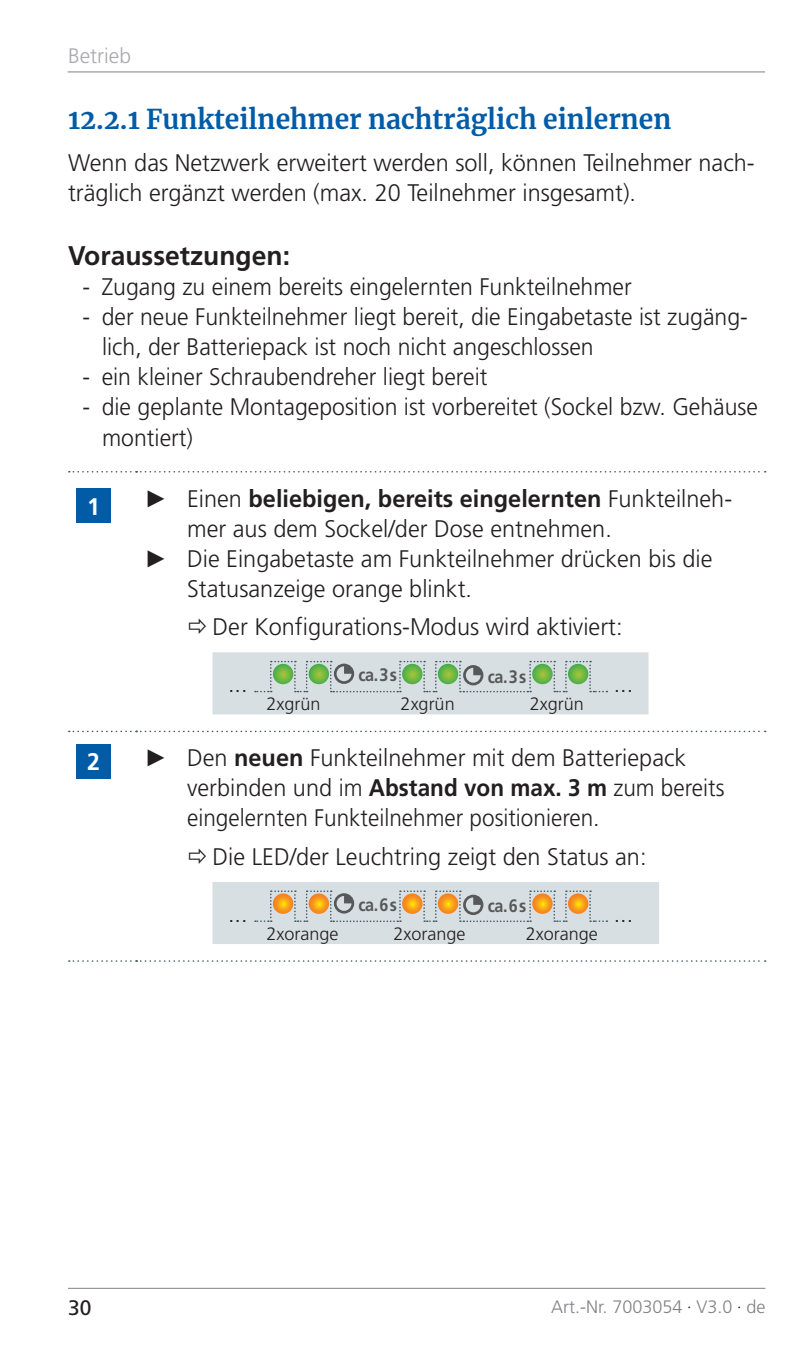
<style>
.page{position:relative;width:808px;height:1361px;background:#fff}
.page>*{position:absolute;margin:0;border:0;box-sizing:border-box;transform-origin:0 0}
.t1{font:700 27px "Merriweather";color:#015ba7}
.t2{font:700 27px "Frutiger LT Std";color:#231f20}
.t3{font:300 24px/30px "Frutiger LT Std";color:#231f20}
.t4{font:300 24px/30px "Frutiger LT Std";color:#231f20;scale:.96 1}
.t5{font:700 24px "Frutiger LT Std";color:#231f20}
.t6{font:700 24px "Frutiger LT Std";color:#fff;scale:.96 1}
.t7{font:300 21px "Frutiger LT Std";color:#a8a9ad}
.t8{font:21px "Frutiger LT Std";color:#231f20}
.t9{font:300 18px "Frutiger LT Std";color:#231f20}
.t10{font:300 18px "Frutiger LT Std";color:#808285}
.t11{font:700 18px "Frutiger LT Std";letter-spacing:.025em;color:#57585a;scale:.9 1}
.s1{font-family:"Arial";font-weight:400}
.s2{font-weight:300}
.s3{font-weight:700}
.s4{color:#231f20}
</style>
<div class="page">
<hr style="left:68px;top:1287px;width:697px;height:1px;background:#808285">
<hr style="left:68px;top:71px;width:697px;height:1px;background:#808285">
<svg style="left:69px;top:471px;width:697px;height:1px"></svg>
<svg style="left:69px;top:730px;width:697px;height:2px"></svg>
<svg style="left:69px;top:960px;width:697px;height:2px"></svg>
<div style="left:77px;top:489px;width:34px;height:34px;background:#015ba7"></div>
<svg style="left:212px;top:652px;width:436px;height:62px"></svg>
<div style="left:77px;top:744px;width:34px;height:34px;background:#015ba7"></div>
<svg style="left:212px;top:882px;width:447px;height:62px"></svg>
<p class="t7" style="left:68px;top:43px;width:64px">Betrieb</p>
<p class="t1" style="left:68px;top:100px;width:605px">12.2.1 Funkteilnehmer nachträglich einlernen</p>
<p class="t3" style="left:68px;top:148px;width:688px">Wenn das Netzwerk erweitert werden soll, können Teilnehmer nach&shy;träglich ergänzt werden (max. 20 Teilnehmer insgesamt).</p>
<p class="t2" style="left:68px;top:240px;width:223px">Voraussetzungen:</p>
<p class="t4" style="left:82px;top:272px;width:574px">- Zugang zu einem bereits eingelernten Funkteilnehmer</p>
<p class="t4" style="left:102px;top:302px;width:674px;text-indent:-20px">- der neue Funkteilnehmer liegt bereit, die Eingabetaste ist zugäng&shy;lich, der Batteriepack ist noch nicht angeschlossen</p>
<p class="t4" style="left:82px;top:362px;width:423px">- ein kleiner Schraubendreher liegt bereit</p>
<p class="t4" style="left:102px;top:392px;width:685px;text-indent:-20px">- die geplante Montageposition ist vorbereitet (Sockel bzw. Gehäuse montiert)</p>
<p class="t6" style="left:87px;top:492px;width:15px">1</p>
<p class="t5" style="left:145px;top:484px;width:589px"><span class="s1">►</span> <span class="s2">Einen</span> beliebigen, bereits eingelernten <span class="s2">Funkteilneh-</span></p>
<p class="t3" style="left:187px;top:514px;width:426px">mer aus dem Sockel/der Dose entnehmen.</p>
<p class="t3" style="left:145px;top:544px;width:569px"><span class="s1">►</span> Die Eingabetaste am Funkteilnehmer drücken bis die</p>
<p class="t3" style="left:187px;top:574px;width:286px">Statusanzeige orange blinkt.</p>
<p class="t3" style="left:213px;top:612px;width:411px">Der Konfigurations-Modus wird aktiviert:</p>
<p class="t3" style="left:228px;top:669px;width:21px">...</p>
<p class="t11" style="left:358px;top:664px;width:44px">ca.3s</p>
<p class="t11" style="left:488px;top:665px;width:44px">ca.3s</p>
<p class="t9" style="left:267px;top:694px;width:56px">2xgrün</p>
<p class="t9" style="left:401px;top:694px;width:56px">2xgrün</p>
<p class="t9" style="left:530px;top:694px;width:56px">2xgrün</p>
<p class="t3" style="left:614px;top:669px;width:21px">...</p>
<p class="t6" style="left:87px;top:748px;width:15px">2</p>
<p class="t3" style="left:187px;top:743px;width:539px;text-indent:-43px"><span class="s1">►</span> Den <span class="s3">neuen</span> Funkteilnehmer mit dem Batteriepack verbinden und im <span class="s3">Abstand von max. 3 m</span> zum bereits eingelernten Funkteilnehmer positionieren.</p>
<p class="t3" style="left:213px;top:842px;width:435px">Die LED/der Leuchtring zeigt den Status an:</p>
<p class="t3" style="left:228px;top:899px;width:21px">...</p>
<p class="t11" style="left:358px;top:894px;width:44px">ca.6s</p>
<p class="t11" style="left:488px;top:895px;width:44px">ca.6s</p>
<p class="t9" style="left:267px;top:923px;width:74px">2xorange</p>
<p class="t9" style="left:394px;top:923px;width:74px">2xorange</p>
<p class="t9" style="left:526px;top:923px;width:74px">2xorange</p>
<p class="t3" style="left:614px;top:899px;width:21px">...</p>
<p class="t8" style="left:68px;top:1295px;width:25px">30</p>
<p class="t10" style="left:551px;top:1296px;width:216px">Art.-Nr. 7003054 <span class="s4">·</span> V3.0 <span class="s4">·</span> de</p>
</div>
